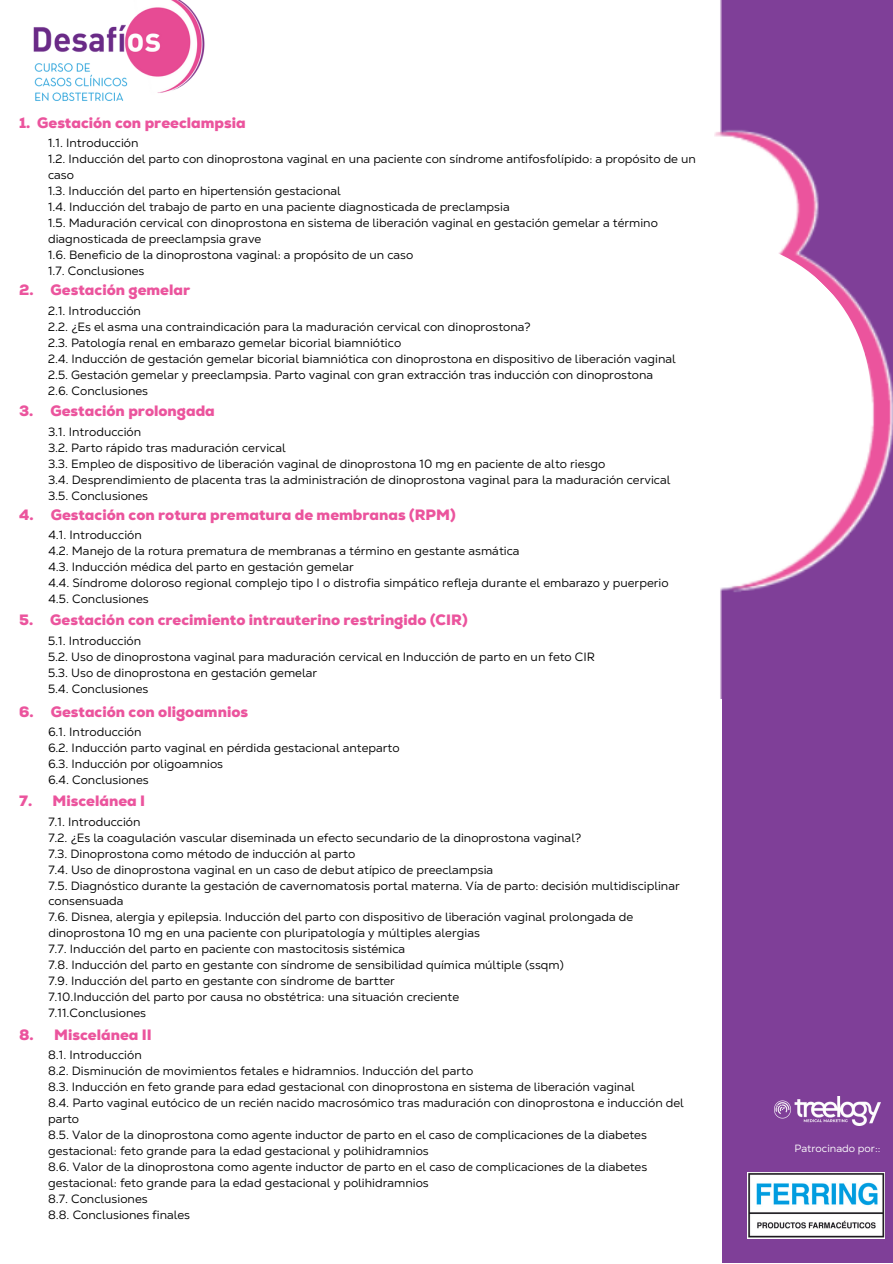
<style>
.page{position:relative;width:893px;height:1264px;background:#fff}
.page>*{position:absolute;margin:0;border:0;box-sizing:border-box;transform-origin:0 0}
.t1{font:900 15px "Nexa";color:#eb549d}
.t2{font:12px/16px "Nexa Text";color:#000}
.t3{font:10.5px "Nexa Text";color:#fff}
</style>
<div class="page">
<img style="left:714px;top:0;width:178px;height:698px">
<svg style="left:714px;top:220px;width:175px;height:381px"></svg>
<div style="left:721px;top:697px;width:171px;height:565px;background:#7f3f98"></div>
<img style="left:774px;top:1096px;width:105px;height:28px">
<img style="left:747px;top:1172px;width:136px;height:66px">
<img style="left:33px;top:0;width:172px;height:101px">
<p class="t1" style="left:19px;top:113px;width:228px">1. Gestación con preeclampsia</p>
<p class="t2" style="left:48px;top:135px;width:92px">1.1. Introducción</p>
<p class="t2" style="left:48px;top:151px;width:649px">1.2. Inducción del parto con dinoprostona vaginal en una paciente con síndrome antifosfolípido: a propósito de un caso</p>
<p class="t2" style="left:48px;top:183px;width:294px">1.3. Inducción del parto en hipertensión gestacional</p>
<p class="t2" style="left:48px;top:199px;width:463px">1.4. Inducción del trabajo de parto en una paciente diagnosticada de preclampsia</p>
<p class="t2" style="left:48px;top:215px;width:611px">1.5. Maduración cervical con dinoprostona en sistema de liberación vaginal en gestación gemelar a término diagnosticada de preeclampsia grave</p>
<p class="t2" style="left:48px;top:247px;width:367px">1.6. Beneficio de la dinoprostona vaginal: a propósito de un caso</p>
<p class="t2" style="left:48px;top:263px;width:98px">1.7. Conclusiones</p>
<p class="t2" style="left:48px;top:302px;width:94px">2.1. Introducción</p>
<p class="t2" style="left:48px;top:318px;width:484px">2.2. ¿Es el asma una contraindicación para la maduración cervical con dinoprostona?</p>
<p class="t2" style="left:48px;top:334px;width:354px">2.3. Patología renal en embarazo gemelar bicorial biamniótico</p>
<p class="t2" style="left:48px;top:350px;width:629px">2.4. Inducción de gestación gemelar bicorial biamniótica con dinoprostona en dispositivo de liberación vaginal</p>
<p class="t2" style="left:48px;top:366px;width:606px">2.5. Gestación gemelar y preeclampsia. Parto vaginal con gran extracción tras inducción con dinoprostona</p>
<p class="t2" style="left:48px;top:382px;width:102px">2.6. Conclusiones</p>
<p class="t2" style="left:48px;top:423px;width:94px">3.1. Introducción</p>
<p class="t2" style="left:48px;top:439px;width:239px">3.2. Parto rápido tras maduración cervical</p>
<p class="t2" style="left:48px;top:455px;width:558px">3.3. Empleo de dispositivo de liberación vaginal de dinoprostona 10 mg en paciente de alto riesgo</p>
<p class="t2" style="left:48px;top:471px;width:623px">3.4. Desprendimiento de placenta tras la administración de dinoprostona vaginal para la maduración cervical</p>
<p class="t2" style="left:48px;top:487px;width:101px">3.5. Conclusiones</p>
<p class="t2" style="left:48px;top:527px;width:95px">4.1. Introducción</p>
<p class="t2" style="left:48px;top:543px;width:472px">4.2. Manejo de la rotura prematura de membranas a término en gestante asmática</p>
<p class="t2" style="left:48px;top:559px;width:307px">4.3. Inducción médica del parto en gestación gemelar</p>
<p class="t2" style="left:48px;top:575px;width:621px">4.4. Síndrome doloroso regional complejo tipo I o distrofia simpático refleja durante el embarazo y puerperio</p>
<p class="t2" style="left:48px;top:591px;width:102px">4.5. Conclusiones</p>
<p class="t2" style="left:48px;top:632px;width:95px">5.1. Introducción</p>
<p class="t2" style="left:48px;top:648px;width:548px">5.2. Uso de dinoprostona vaginal para maduración cervical en Inducción de parto en un feto CIR</p>
<p class="t2" style="left:48px;top:664px;width:271px">5.3. Uso de dinoprostona en gestación gemelar</p>
<p class="t2" style="left:48px;top:680px;width:102px">5.4. Conclusiones</p>
<p class="t2" style="left:48px;top:723px;width:95px">6.1. Introducción</p>
<p class="t2" style="left:48px;top:739px;width:353px">6.2. Inducción parto vaginal en pérdida gestacional anteparto</p>
<p class="t2" style="left:48px;top:755px;width:176px">6.3. Inducción por oligoamnios</p>
<p class="t2" style="left:48px;top:771px;width:102px">6.4. Conclusiones</p>
<p class="t2" style="left:48px;top:813px;width:94px">7.1. Introducción</p>
<p class="t2" style="left:48px;top:829px;width:534px">7.2. ¿Es la coagulación vascular diseminada un efecto secundario de la dinoprostona vaginal?</p>
<p class="t2" style="left:48px;top:845px;width:308px">7.3. Dinoprostona como método de inducción al parto</p>
<p class="t2" style="left:48px;top:861px;width:446px">7.4. Uso de dinoprostona vaginal en un caso de debut atípico de preeclampsia</p>
<p class="t2" style="left:48px;top:877px;width:633px">7.5. Diagnóstico durante la gestación de cavernomatosis portal materna. Vía de parto: decisión multidisciplinar consensuada</p>
<p class="t2" style="left:48px;top:909px;width:586px">7.6. Disnea, alergia y epilepsia. Inducción del parto con dispositivo de liberación vaginal prolongada de dinoprostona 10 mg en una paciente con pluripatología y múltiples alergias</p>
<p class="t2" style="left:48px;top:941px;width:358px">7.7. Inducción del parto en paciente con mastocitosis sistémica</p>
<p class="t2" style="left:48px;top:957px;width:517px">7.8. Inducción del parto en gestante con síndrome de sensibilidad química múltiple (ssqm)</p>
<p class="t2" style="left:48px;top:973px;width:348px">7.9. Inducción del parto en gestante con síndrome de bartter</p>
<p class="t2" style="left:48px;top:989px;width:412px">7.10.Inducción del parto por causa no obstétrica: una situación creciente</p>
<p class="t2" style="left:48px;top:1005px;width:99px">7.11.Conclusiones</p>
<p class="t2" style="left:48px;top:1046px;width:95px">8.1. Introducción</p>
<p class="t2" style="left:48px;top:1062px;width:426px">8.2. Disminución de movimientos fetales e hidramnios. Inducción del parto</p>
<p class="t2" style="left:48px;top:1078px;width:588px">8.3. Inducción en feto grande para edad gestacional con dinoprostona en sistema de liberación vaginal</p>
<p class="t2" style="left:48px;top:1094px;width:637px">8.4. Parto vaginal eutócico de un recién nacido macrosómico tras maduración con dinoprostona e inducción del parto</p>
<p class="t2" style="left:48px;top:1126px;width:600px">8.5. Valor de la dinoprostona como agente inductor de parto en el caso de complicaciones de la diabetes gestacional: feto grande para la edad gestacional y polihidramnios</p>
<p class="t2" style="left:48px;top:1158px;width:600px">8.6. Valor de la dinoprostona como agente inductor de parto en el caso de complicaciones de la diabetes gestacional: feto grande para la edad gestacional y polihidramnios</p>
<p class="t2" style="left:48px;top:1190px;width:101px">8.7. Conclusiones</p>
<p class="t2" style="left:48px;top:1206px;width:144px">8.8. Conclusiones finales</p>
<p class="t1" style="left:19px;top:280px;width:172px">2. Gestación gemelar</p>
<p class="t1" style="left:19px;top:401px;width:197px">3. Gestación prolongada</p>
<p class="t1" style="left:19px;top:505px;width:438px">4. Gestación con rotura prematura de membranas (RPM)</p>
<p class="t1" style="left:19px;top:610px;width:450px">5. Gestación con crecimiento intrauterino restringido (CIR)</p>
<p class="t1" style="left:19px;top:701px;width:230px">6. Gestación con oligoamnios</p>
<p class="t1" style="left:19px;top:791px;width:128px">7. Miscelánea I</p>
<p class="t1" style="left:19px;top:1024px;width:134px">8. Miscelánea II</p>
<p class="t3" style="left:794px;top:1141px;width:87px">Patrocinado por::</p>
</div>
